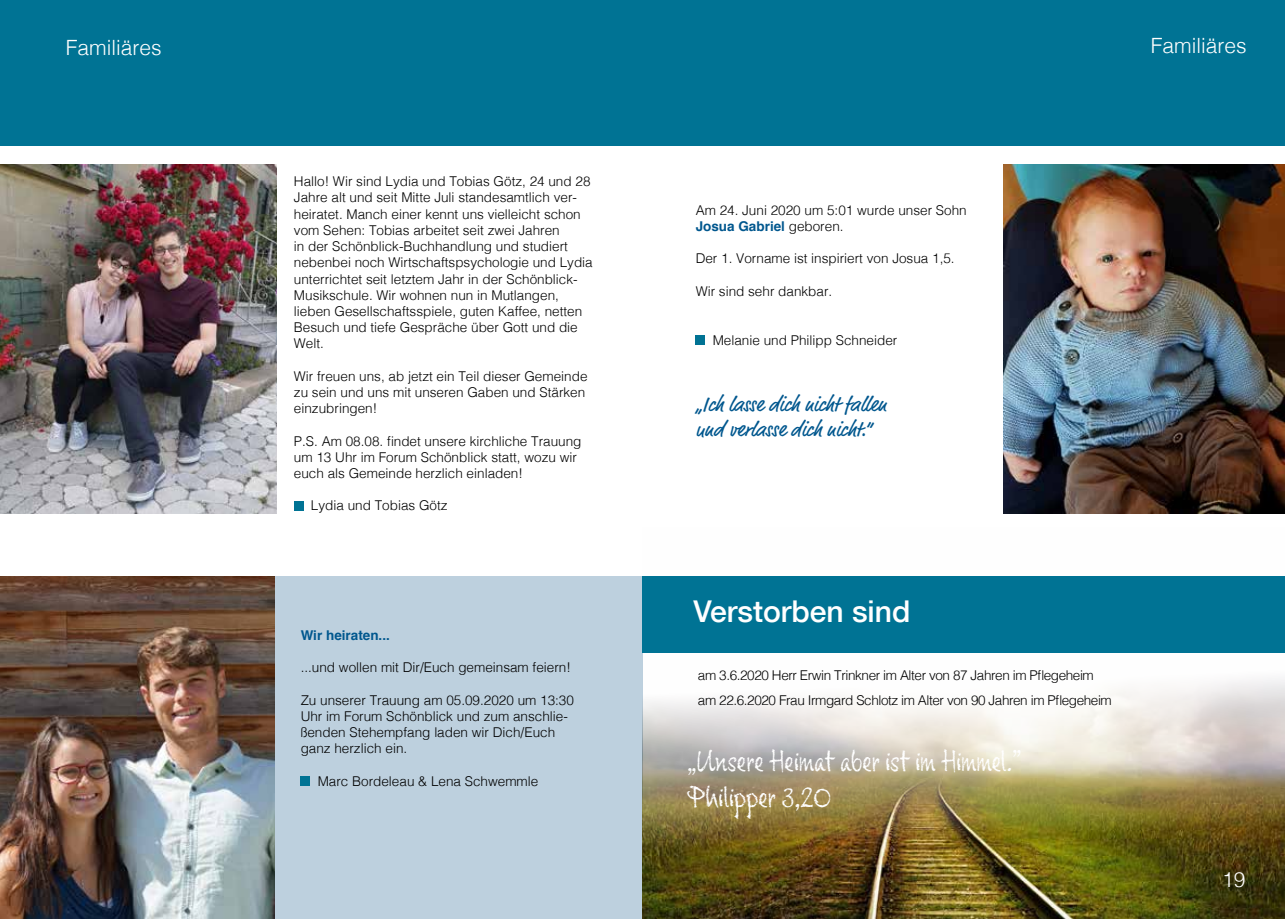
<style>
.page{position:relative;width:1285px;height:919px;background:#fff}
.page>*{position:absolute;margin:0;border:0;box-sizing:border-box;transform-origin:0 0}
.t1{font:30px/36px "Chalky";color:#fff}
.t2{font:500 30px "Helvetica Neue";color:#fff}
.t3{font:21px/25.2px "Market OT";color:#00578e}
.t4{font:300 21px "Helvetica";color:#fff}
.t5{font:300 13.5px/16.2px "Helvetica";color:#000}
.t6{font:300 13.5px/24.8px "Helvetica";letter-spacing:-.03em;color:#000}
.t7{font:700 13.5px "Helvetica";color:#00578e}
.s1{font-weight:700;color:#00578e}
</style>
<div class="page">
<div style="left:0;top:576px;width:642px;height:342px;background:#bdd0de"></div>
<div style="left:300px;top:776px;width:10px;height:9px;background:#007394"></div>
<img style="left:0;top:576px;width:274px;height:342px">
<div style="left:0;top:0;width:1284px;height:146px;background:#007394"></div>
<div style="left:695px;top:335px;width:10px;height:9px;background:#007394"></div>
<div style="left:294px;top:501px;width:9px;height:9px;background:#007394"></div>
<img style="left:642px;top:652px;width:642px;height:266px">
<div style="left:642px;top:576px;width:642px;height:76px;background:#007394"></div>
<img style="left:0;top:164px;width:276px;height:349px">
<img style="left:1003px;top:164px;width:281px;height:349px">
<h2 class="t4" style="left:66px;top:30px;width:97px">Familiäres</h2>
<p class="t5" style="left:294px;top:172px;width:300px">Hallo! Wir sind Lydia und Tobias Götz, 24 und 28<br>Jahre alt und seit Mitte Juli standesamtlich ver&shy;heiratet. Manch einer kennt uns vielleicht schon vom Sehen: Tobias arbeitet seit zwei Jahren<br>in der Schönblick-Buchhandlung und studiert nebenbei noch Wirtschaftspsychologie und Lydia unterrichtet seit letztem Jahr in der Schönblick-Musikschule. Wir wohnen nun in Mutlangen, lieben Gesellschaftsspiele, guten Kaffee, netten Besuch und tiefe Gespräche über Gott und die Welt.</p>
<p class="t5" style="left:294px;top:367px;width:295px">Wir freuen uns, ab jetzt ein Teil dieser Gemeinde zu sein und uns mit unseren Gaben und Stärken einzubringen!</p>
<p class="t5" style="left:294px;top:432px;width:289px">P.S. Am 08.08. findet unsere kirchliche Trauung um 13 Uhr im Forum Schönblick statt, wozu wir euch als Gemeinde herzlich einladen!</p>
<p class="t5" style="left:311px;top:496px;width:138px">Lydia und Tobias Götz</p>
<p class="t7" style="left:300px;top:624px;width:91px">Wir heiraten...</p>
<p class="t5" style="left:300px;top:658px;width:272px">...und wollen mit Dir/Euch gemeinsam feiern!</p>
<p class="t5" style="left:300px;top:690px;width:275px">Zu unserer Trauung am 05.09.2020 um 13:30<br>Uhr im Forum Schönblick und zum anschlie&shy;ßenden Stehempfang laden wir Dich/Euch ganz herzlich ein.</p>
<p class="t5" style="left:317px;top:771px;width:222px">Marc Bordeleau &amp; Lena Schwemmle</p>
<p class="t5" style="left:695px;top:201px;width:272px">Am 24. Juni 2020 um 5:01 wurde unser Sohn<br><span class="s1">Josua Gabriel</span> geboren.</p>
<p class="t5" style="left:695px;top:249px;width:260px">Der 1. Vorname ist inspiriert von Josua 1,5.</p>
<p class="t5" style="left:695px;top:282px;width:138px">Wir sind sehr dankbar.</p>
<p class="t5" style="left:712px;top:330px;width:186px">Melanie und Philipp Schneider</p>
<h2 class="t3" style="left:695px;top:393px;width:192px">„Ich lasse dich nicht fallen und verlasse dich nicht.“</h2>
<h2 class="t4" style="left:1150px;top:28px;width:97px">Familiäres</h2>
<h1 class="t2" style="left:693px;top:593px;width:218px">Verstorben sind</h1>
<p class="t6" style="left:698px;top:661px;width:415px">am 3.6.2020 Herr Erwin Trinkner im Alter von 87 Jahren im Pflegeheim am 22.6.2020 Frau Irmgard Schlotz im Alter von 90 Jahren im Pflegeheim</p>
<h1 class="t1" style="left:687px;top:742px;width:335px">„Unsere Heimat aber ist im Himmel.“<br>Philipper 3,20</h1>
<h2 class="t4" style="left:1221px;top:861px;width:25px">19</h2>
</div>
